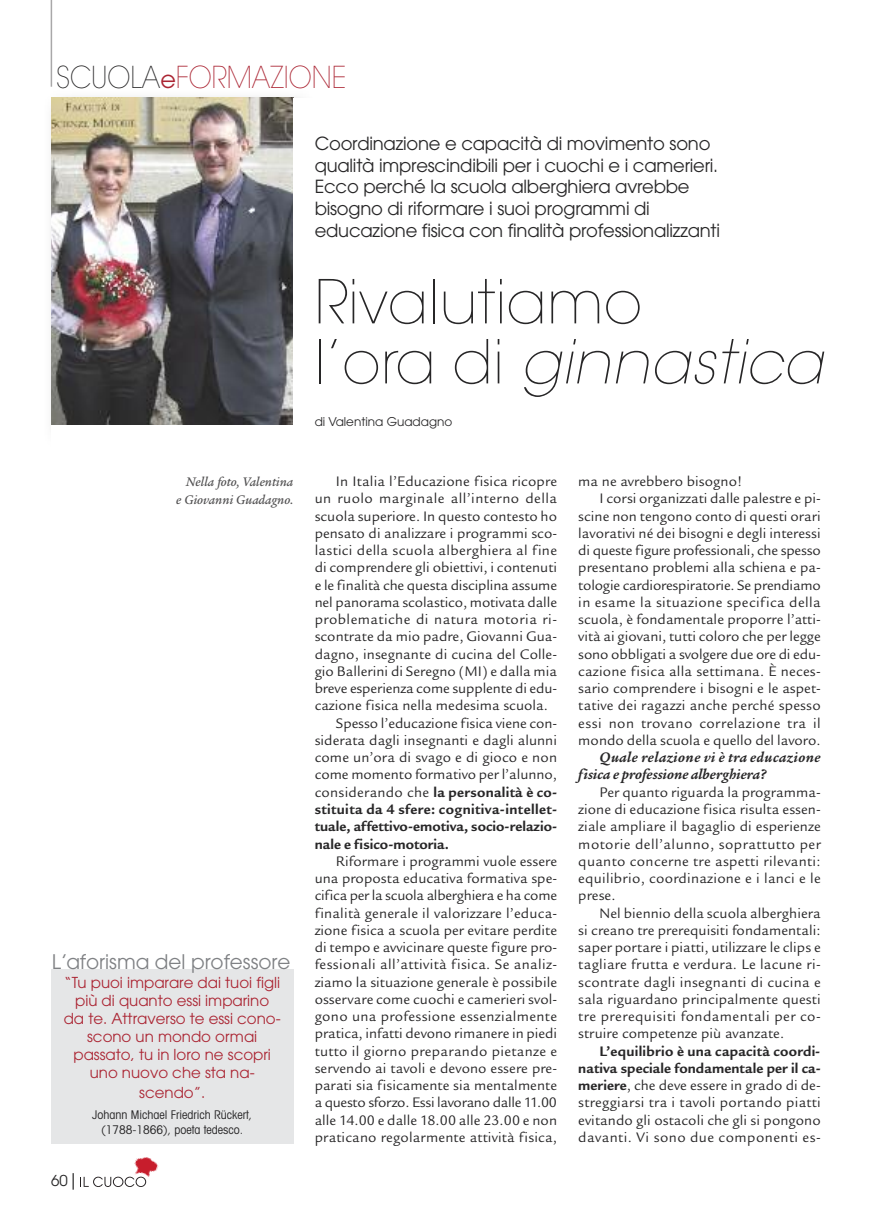
<style>
.page{position:relative;width:893px;height:1221px;background:#fff}
.page>*{position:absolute;margin:0;border:0;box-sizing:border-box;transform-origin:0 0}
.t1{font:200 60px/60px "Avant Garde";color:#272627}
.t2{font:200 30px "Avant Garde";color:#ab2533;scale:.9 1}
.t3{font:19.95px "Avant Garde";color:#7f8184}
.t4{font:18px/21.6px "Avant Garde";letter-spacing:-.01em;color:#272627}
.t5{font:15px/17.2px "Legacy San ITC";letter-spacing:.005em;color:#272627;text-align:justify}
.t6{font:15px/18px "Avant Garde";color:#ab2533;text-align:center}
.t7{font:15px "Legacy San ITC";letter-spacing:.03em;color:#272627}
.t8{font:700 15px "Legacy San ITC";letter-spacing:.02em;color:#272627}
.t9{font:italic 700 15px/17.2px "Legacy Ser ITC";letter-spacing:.005em;color:#272627}
.t10{font:15px "Legacy San ITC";letter-spacing:.025em;color:#272627}
.t11{font:15px "Avant Garde";color:#272627}
.t12{font:italic 500 13.5px/17.2px "Legacy Ser ITC";color:#525152;text-align:right}
.t13{font:condensed 12px/15px "Avant Garde";color:#272627;text-align:center}
.t14{font:12px "Avant Garde";color:#272627}
.s1{color:#272627}
.s2{font-weight:400;font-size:24px}
.s3{font-style:italic}
.s4{font-size:16.5px}
.s5{font-weight:400}
.s6{font-weight:700}
</style>
<div class="page">
<hr style="left:51px;top:0;width:1px;height:87px;background:#a9a8a9">
<img style="left:51px;top:98px;width:242px;height:327px">
<div style="left:51px;top:969px;width:242px;height:175px;background:#e5e6e7"></div>
<svg style="left:80px;top:1176px;width:66px;height:10px"></svg>
<img style="left:131px;top:1157px;width:28px;height:24px">
<h2 class="t2" style="left:56px;top:65px;width:324px"><span class="s1">SCUOLA</span><span class="s2">e</span>FORMAZIONE</h2>
<p class="t4" style="left:315px;top:134px;width:407px">Coordinazione e capacità di movimento sono qualità imprescindibili per i cuochi e i camerieri.<br>Ecco perché la scuola alberghiera avrebbe bisogno di riformare i suoi programmi di educazione fisica con finalità professionalizzanti</p>
<h1 class="t1" style="left:315px;top:277px;width:510px">Rivalutiamo<br>l’ora di <span class="s3">ginnastica</span></h1>
<p class="t12" style="left:176px;top:473px;width:119px">Nella foto, Valentina<br>e Giovanni Guadagno.</p>
<h3 class="t3" style="left:52px;top:954px;width:240px">L’aforisma del professore</h3>
<p class="t6" style="left:64px;top:974px;width:218px">“Tu puoi imparare dai tuoi figli più di quanto essi imparino da te. Attraverso te essi cono&shy;scono un mondo ormai passato, tu in loro ne scopri uno nuovo che sta na-</p>
<p class="t6" style="left:139px;top:1085px;width:67px">scendo”.</p>
<p class="t13" style="left:92px;top:1108px;width:161px">Johann Michael Friedrich Rückert, (1788-1866), poeta tedesco.</p>
<p class="t11" style="left:51px;top:1174px;width:29px">60<span class="s4">|</span></p>
<p class="t14" style="left:315px;top:417px;width:139px">di Valentina Guadagno</p>
<p class="t5" style="left:336px;top:472px;width:223px">In Italia l’Educazione fisica ricopre</p>
<p class="t7" style="left:315px;top:489px;width:244px">un ruolo marginale all’interno della</p>
<p class="t5" style="left:315px;top:506px;width:244px">scuola superiore. In questo contesto ho</p>
<p class="t5" style="left:315px;top:524px;width:244px">pensato di analizzare i programmi sco-</p>
<p class="t10" style="left:315px;top:541px;width:244px">lastici della scuola alberghiera al fine</p>
<p class="t5" style="left:315px;top:558px;width:244px">di comprendere gli obiettivi, i contenuti</p>
<p class="t5" style="left:315px;top:575px;width:244px">e le finalità che questa disciplina assume</p>
<p class="t5" style="left:315px;top:593px;width:244px">nel panorama scolastico, motivata dalle</p>
<p class="t7" style="left:315px;top:610px;width:244px">problematiche di natura motoria ri-</p>
<p class="t5" style="left:315px;top:627px;width:244px">scontrate da mio padre, Giovanni Gua-</p>
<p class="t5" style="left:315px;top:644px;width:244px">dagno, insegnante di cucina del Colle-</p>
<p class="t5" style="left:315px;top:662px;width:244px">gio Ballerini di Seregno (MI) e dalla mia</p>
<p class="t5" style="left:315px;top:679px;width:244px">breve esperienza come supplente di edu-</p>
<p class="t5" style="left:315px;top:696px;width:235px">cazione fisica nella medesima scuola.</p>
<p class="t5" style="left:336px;top:713px;width:223px">Spesso l’educazione fisica viene con-</p>
<p class="t5" style="left:315px;top:731px;width:244px">siderata dagli insegnanti e dagli alunni</p>
<p class="t5" style="left:315px;top:748px;width:244px">come un’ora di svago e di gioco e non</p>
<p class="t5" style="left:315px;top:765px;width:244px">come momento formativo per l’alunno,</p>
<p class="t8" style="left:315px;top:782px;width:244px"><span class="s5">considerando che</span> la personalità è co-</p>
<p class="t8" style="left:315px;top:800px;width:244px">stituita da 4 sfere: cognitiva-intellet-</p>
<p class="t8" style="left:315px;top:817px;width:244px">tuale, affettivo-emotiva, socio-relazio-</p>
<p class="t8" style="left:315px;top:834px;width:136px">nale e fisico-motoria.</p>
<p class="t5" style="left:315px;top:851px;width:244px;text-indent:21px">Riformare i programmi vuole essere una proposta educativa formativa spe&shy;cifica per la scuola alberghiera e ha come finalità generale il valorizzare l’educa&shy;zione fisica a scuola per evitare perdite di tempo e avvicinare queste figure pro&shy;fessionali all’attività fisica. Se analiz&shy;ziamo la situazione generale è possibile osservare come cuochi e camerieri svol&shy;gono una professione essenzialmente pratica, infatti devono rimanere in piedi tutto il giorno preparando pietanze e servendo ai tavoli e devono essere pre&shy;parati sia fisicamente sia mentalmente a questo sforzo. Essi lavorano dalle 11.00 alle 14.00 e dalle 18.00 alle 23.00 e non praticano regolarmente attività fisica,</p>
<p class="t5" style="left:578px;top:472px;width:166px">ma ne avrebbero bisogno!</p>
<p class="t5" style="left:600px;top:489px;width:223px">I corsi organizzati dalle palestre e pi-</p>
<p class="t5" style="left:578px;top:506px;width:244px">scine non tengono conto di questi orari</p>
<p class="t5" style="left:578px;top:524px;width:244px">lavorativi né dei bisogni e degli interessi</p>
<p class="t5" style="left:578px;top:541px;width:244px">di queste figure professionali, che spesso</p>
<p class="t5" style="left:578px;top:558px;width:244px">presentano problemi alla schiena e pa-</p>
<p class="t5" style="left:578px;top:575px;width:244px">tologie cardiorespiratorie. Se prendiamo</p>
<p class="t7" style="left:578px;top:593px;width:244px">in esame la situazione specifica della</p>
<p class="t5" style="left:578px;top:610px;width:244px">scuola, è fondamentale proporre l’atti-</p>
<p class="t5" style="left:578px;top:627px;width:244px">vità ai giovani, tutti coloro che per legge</p>
<p class="t5" style="left:578px;top:644px;width:244px">sono obbligati a svolgere due ore di edu-</p>
<p class="t5" style="left:578px;top:662px;width:244px">cazione fisica alla settimana. È neces-</p>
<p class="t5" style="left:578px;top:679px;width:244px">sario comprendere i bisogni e le aspet-</p>
<p class="t5" style="left:578px;top:696px;width:244px">tative dei ragazzi anche perché spesso</p>
<p class="t7" style="left:578px;top:713px;width:244px">essi non trovano correlazione tra il</p>
<p class="t5" style="left:578px;top:731px;width:244px">mondo della scuola e quello del lavoro.</p>
<p class="t9" style="left:578px;top:748px;width:244px;text-indent:21px">Quale relazione vi è tra educazione fisica e professione alberghiera?</p>
<p class="t5" style="left:578px;top:782px;width:244px;text-indent:21px">Per quanto riguarda la programma&shy;zione di educazione fisica risulta essen&shy;ziale ampliare il bagaglio di esperienze motorie dell’alunno, soprattutto per quanto concerne tre aspetti rilevanti: equilibrio, coordinazione e i lanci e le prese.</p>
<p class="t5" style="left:578px;top:903px;width:244px;text-indent:21px">Nel biennio della scuola alberghiera si creano tre prerequisiti fondamentali: saper portare i piatti, utilizzare le clips e tagliare frutta e verdura. Le lacune ri&shy;scontrate dagli insegnanti di cucina e sala riguardano principalmente questi tre prerequisiti fondamentali per co&shy;struire competenze più avanzate.</p>
<p class="t5" style="left:578px;top:1041px;width:244px;text-indent:21px"><span class="s6">L’equilibrio è una capacità coordi&shy;nativa speciale fondamentale per il ca&shy;meriere</span>, che deve essere in grado di de&shy;streggiarsi tra i tavoli portando piatti evitando gli ostacoli che gli si pongono davanti. Vi sono due componenti es-</p>
</div>
